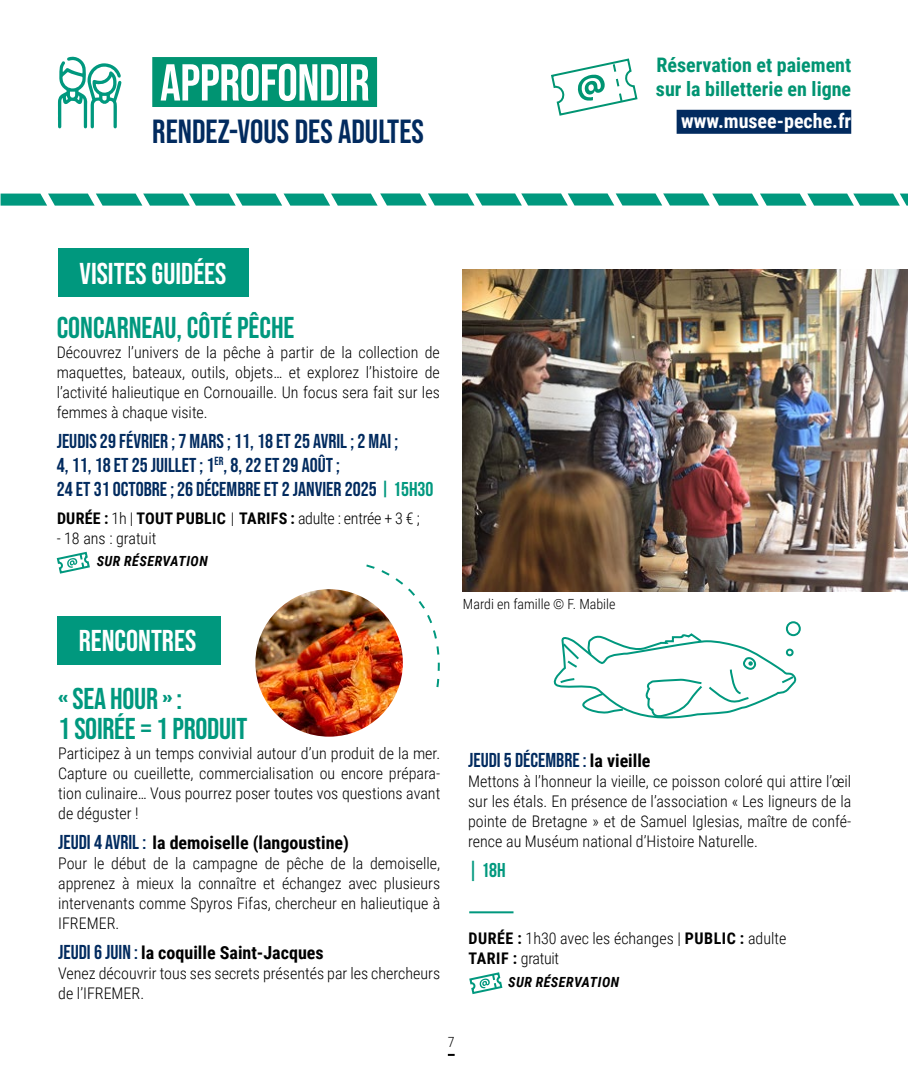
<style>
.page{position:relative;width:908px;height:1078px;background:#fff}
.page>*{position:absolute;margin:0;border:0;box-sizing:border-box;transform-origin:0 0}
.t1{font:51.8px "Bebas Neue";letter-spacing:-.01em;color:#fff}
.t2{font:33.2px "Bebas Neue";color:#022b5f}
.t3{font:30px/30px "Bebas Neue";letter-spacing:-.005em;color:#00987e}
.t4{font:30px "Bebas Neue";color:#fff}
.t5{font:20px/24px "Bebas Neue";color:#022b5f}
.t6{font:700 20px/24px "Roboto Condensed";color:#009472}
.t7{font:700 20px "Roboto Condensed";color:#fff}
.t8{font:20px "Bebas Neue";color:#00987e}
.t9{font:700 18px "Roboto Condensed";color:#000}
.t10{font:300 16px/20px "Roboto Condensed";color:#000;text-align:justify}
.t11{font:700 16px "Roboto Condensed";letter-spacing:.015em;color:#000}
.t12{font:italic 700 14px "Roboto Condensed";letter-spacing:.035em;color:#000}
.t13{font:300 14px "Roboto Condensed";color:#000}
.s1{color:#00987e}
.s2{font-weight:300}
.s3{font-family:"Bebas Neue";font-weight:400;font-size:20px;color:#022b5f}
.s4{font-family:"Roboto Condensed";font-weight:700;font-size:18px;color:#000}
.s5{font-style:inherit}
.s6{font-weight:700}
</style>
<div class="page">
<svg style="left:447px;top:1053px;width:7px;height:2px"></svg>
<div style="left:152px;top:57px;width:225px;height:50px;background:#009472"></div>
<svg style="left:551px;top:58px;width:87px;height:58px"></svg>
<div style="left:676px;top:110px;width:174px;height:24px;background:#022b5f"></div>
<svg style="left:1px;top:193px;width:906px;height:12px;background:#31ab97"></svg>
<img style="left:463px;top:269px;width:444px;height:322px">
<svg style="left:58px;top:56px;width:63px;height:72px"></svg>
<img style="left:0;top:124px;width:1px;height:416px">
<svg style="left:56px;top:551px;width:34px;height:23px"></svg>
<div style="left:57px;top:616px;width:164px;height:48px;background:#00987e"></div>
<div style="left:58px;top:248px;width:190px;height:49px;background:#00987e"></div>
<img style="left:255px;top:589px;width:147px;height:147px;border-radius:74px">
<svg style="left:469px;top:972px;width:34px;height:23px"></svg>
<img style="left:364px;top:564px;width:76px;height:125px">
<div style="left:785px;top:621px;width:15px;height:15px;border:2px solid #00987e;border-radius:50%"></div>
<svg style="left:553px;top:632px;width:243px;height:87px"></svg>
<hr style="left:469px;top:911px;width:44px;height:2px;background:#00987e">
<h1 class="t1" style="left:160px;top:53px;width:211px">APPROFONDIR</h1>
<h2 class="t2" style="left:152px;top:112px;width:273px">RENDEZ-VOUS DES ADULTES</h2>
<p class="t6" style="left:655px;top:52px;width:197px">Réservation et paiement sur la billetterie en ligne</p>
<p class="t7" style="left:681px;top:107px;width:171px">www.musee-peche.fr</p>
<h3 class="t4" style="left:80px;top:256px;width:148px">VISITES GUIDÉES</h3>
<h3 class="t3" style="left:57px;top:312px;width:239px">CONCARNEAU, CÔTÉ PÊCHE</h3>
<p class="t10" style="left:57px;top:341px;width:384px">Découvrez l’univers de la pêche à partir de la collection de maquettes, bateaux, outils, objets… et explorez l’histoire de l’activité halieutique en Cornouaille. Un focus sera fait sur les femmes à chaque visite.</p>
<p class="t5" style="left:57px;top:428px;width:378px">JEUDIS 29 FÉVRIER ; 7 MARS ; 11, 18 ET 25 AVRIL ; 2 MAI ;<br>4, 11, 18 ET 25 JUILLET ; 1<sup>ER</sup>, 8, 22 ET 29 AOÛT ;<br>24 ET 31 OCTOBRE ; 26 DÉCEMBRE ET 2 JANVIER 2025 <span class="s1">| 15h30</span></p>
<p class="t11" style="left:57px;top:507px;width:364px">DURÉE : <span class="s2">1h |</span> TOUT PUBLIC <span class="s2">|</span> TARIFS : <span class="s2">adulte : entrée + 3 € ;</span></p>
<p class="t10" style="left:57px;top:527px;width:101px">- 18 ans : gratuit</p>
<p class="t12" style="left:97px;top:551px;width:112px">SUR RÉSERVATION</p>
<h3 class="t4" style="left:79px;top:624px;width:119px">RENCONTRES</h3>
<h3 class="t3" style="left:58px;top:682px;width:190px">«SEA HOUR »:<br>1 SOIRÉE = 1 PRODUIT</h3>
<p class="t10" style="left:58px;top:742px;width:383px">Participez à un temps convivial autour d’un produit de la mer.<br>Capture ou cueillette, commercialisation ou encore prépara&shy;tion culinaire… Vous pourrez poser toutes vos questions avant de déguster !</p>
<p class="t9" style="left:58px;top:829px;width:292px"><span class="s3">JEUDI 4 AVRIL :</span> la demoiselle (langoustine)</p>
<p class="t10" style="left:58px;top:852px;width:383px">Pour le début de la campagne de pêche de la demoiselle, apprenez à mieux la connaître et échangez avec plusieurs intervenants comme Spyros Fifas, chercheur en halieutique à IFREMER.</p>
<p class="t9" style="left:58px;top:939px;width:267px"><span class="s3">JEUDI 6 JUIN :</span> la coquille Saint-Jacques</p>
<p class="t10" style="left:58px;top:962px;width:383px">Venez découvrir tous ses secrets présentés par les chercheurs de l’IFREMER.</p>
<p class="t13" style="left:463px;top:594px;width:154px">Mardi en famille © F. Mabile</p>
<p class="t5" style="left:468px;top:747px;width:184px">JEUDI 5 DÉCEMBRE : <span class="s4">la vieille</span></p>
<p class="t10" style="left:468px;top:770px;width:384px">Mettons à l’honneur la vieille, ce poisson coloré qui attire l’œil sur les étals. En présence de l’association « Les ligneurs de la pointe de Bretagne » et de Samuel Iglesias, maître de confé&shy;rence au Muséum national d’Histoire Naturelle.</p>
<p class="t8" style="left:468px;top:858px;width:39px"><span class="s5">|</span> 18h</p>
<p class="t10" style="left:468px;top:927px;width:319px"><span class="s6">DURÉE :</span> 1h30 avec les échanges | <span class="s6">PUBLIC :</span> adulte<br><span class="s6">TARIF :</span> gratuit</p>
<p class="t12" style="left:508px;top:971px;width:112px">SUR RÉSERVATION</p>
<p class="t13" style="left:447px;top:1031px;width:8px">7</p>
</div>
